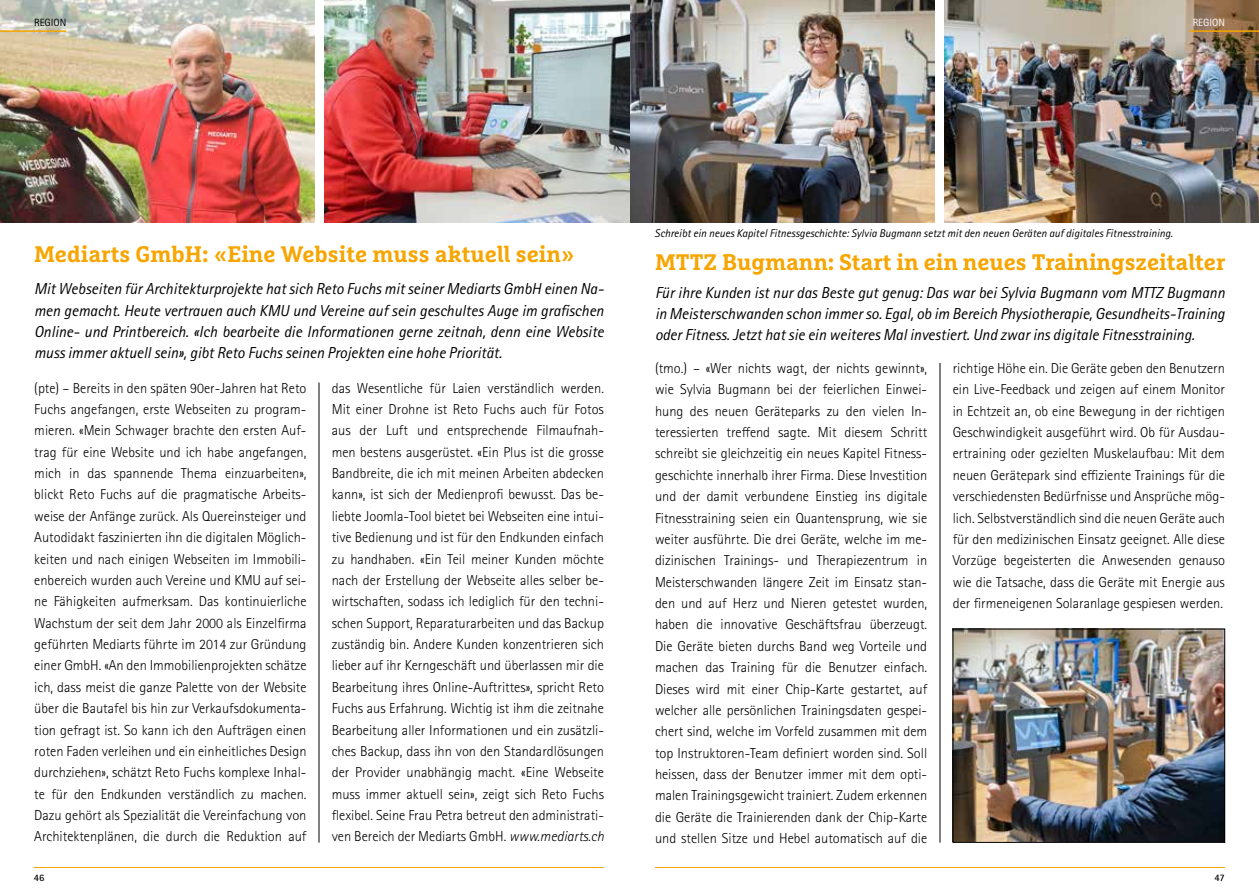
<style>
.page{position:relative;width:1259px;height:893px;background:#fff}
.page>*{position:absolute;margin:0;border:0;box-sizing:border-box;transform-origin:0 0}
.t1{font:700 22.5px "Marselis Slab Pro";color:#f7a500}
.t2{font:italic 15.9px/21.3px "Rotis Sans Serif Std";color:#000;text-align:justify}
.t3{font:300 14.4px/21.3px "Rotis Sans Serif Std";color:#000;text-align:justify}
.t4{font:italic 11.25px "Rotis Sans Serif Std";color:#000}
.t5{font:10.5px "Rotis Sans Serif Std";color:#000}
.t6{font:10.5px "Rotis Sans Serif Std";color:#fff}
.t7{font:700 9.9px "Rotis Sans Serif Std";color:#000}
.s1{font-style:italic}
</style>
<div class="page">
<img style="left:0;top:0;width:315px;height:223px">
<hr style="left:0;top:30px;width:66px;height:2px;background:#f7a500">
<hr style="left:34px;top:867px;width:570px;height:1px;background:#f7a500">
<img style="left:325px;top:0;width:609px;height:223px">
<img style="left:944px;top:0;width:315px;height:223px">
<hr style="left:939px;top:363px;width:1px;height:480px;background:#000">
<img style="left:954px;top:631px;width:269px;height:210px">
<div style="left:952px;top:629px;width:273px;height:214px;border:1px solid #000"></div>
<hr style="left:1190px;top:30px;width:69px;height:2px;background:#f7a500">
<hr style="left:655px;top:867px;width:570px;height:1px;background:#f7a500">
<hr style="left:319px;top:383px;width:1px;height:460px;background:#000">
<p class="t5" style="left:34px;top:16px;width:34px">REGION</p>
<p class="t6" style="left:1192px;top:16px;width:34px">REGION</p>
<h1 class="t1" style="left:34px;top:240px;width:542px">Mediarts GmbH: «Eine Website muss aktuell sein»</h1>
<p class="t2" style="left:34px;top:278px;width:571px">Mit Webseiten für Architekturprojekte hat sich Reto Fuchs mit seiner Mediarts GmbH einen Na&shy;men gemacht. Heute vertrauen auch KMU und Vereine auf sein geschultes Auge im grafischen Online- und Printbereich. «Ich bearbeite die Informationen gerne zeitnah, denn eine Website muss immer aktuell sein», gibt Reto Fuchs seinen Projekten eine hohe Priorität.</p>
<p class="t3" style="left:34px;top:377px;width:274px">(pte) – Bereits in den späten 90er-Jahren hat Reto Fuchs angefangen, erste Webseiten zu program&shy;mieren. «Mein Schwager brachte den ersten Auf&shy;trag für eine Website und ich habe angefangen, mich in das spannende Thema einzuarbeiten», blickt Reto Fuchs auf die pragmatische Arbeits&shy;weise der Anfänge zurück. Als Quereinsteiger und Autodidakt faszinierten ihn die digitalen Möglich&shy;keiten und nach einigen Webseiten im Immobili&shy;enbereich wurden auch Vereine und KMU auf sei&shy;ne Fähigkeiten aufmerksam. Das kontinuierliche Wachstum der seit dem Jahr 2000 als Einzelfirma geführten Mediarts führte im 2014 zur Gründung einer GmbH. «An den Immobilienprojekten schätze ich, dass meist die ganze Palette von der Website über die Bautafel bis hin zur Verkaufsdokumenta&shy;tion gefragt ist. So kann ich den Aufträgen einen roten Faden verleihen und ein einheitliches Design durchziehen», schätzt Reto Fuchs komplexe Inhal&shy;te für den Endkunden verständlich zu machen.<br>Dazu gehört als Spezialität die Vereinfachung von Architektenplänen, die durch die Reduktion auf</p>
<p class="t3" style="left:332px;top:377px;width:274px">das Wesentliche für Laien verständlich werden.<br>Mit einer Drohne ist Reto Fuchs auch für Fotos aus der Luft und entsprechende Filmaufnah&shy;men bestens ausgerüstet. «Ein Plus ist die grosse Bandbreite, die ich mit meinen Arbeiten abdecken kann», ist sich der Medienprofi bewusst. Das be&shy;liebte Joomla-Tool bietet bei Webseiten eine intui&shy;tive Bedienung und ist für den Endkunden einfach zu handhaben. «Ein Teil meiner Kunden möchte nach der Erstellung der Webseite alles selber be&shy;wirtschaften, sodass ich lediglich für den techni&shy;schen Support, Reparaturarbeiten und das Backup zuständig bin. Andere Kunden konzentrieren sich lieber auf ihr Kerngeschäft und überlassen mir die Bearbeitung ihres Online-Auftrittes», spricht Reto Fuchs aus Erfahrung. Wichtig ist ihm die zeitnahe Bearbeitung aller Informationen und ein zusätzli&shy;ches Backup, dass ihn von den Standardlösungen der Provider unabhängig macht. «Eine Webseite muss immer aktuell sein», zeigt sich Reto Fuchs flexibel. Seine Frau Petra betreut den administrati&shy;ven Bereich der Mediarts GmbH. <span class="s1">www.mediarts.ch</span></p>
<p class="t7" style="left:34px;top:871px;width:12px">46</p>
<p class="t4" style="left:654px;top:227px;width:519px">Schreibt ein neues Kapitel Fitnessgeschichte: Sylvia Bugmann setzt mit den neuen Geräten auf digitales Fitnesstraining.</p>
<h1 class="t1" style="left:655px;top:248px;width:572px">MTTZ Bugmann: Start in ein neues Trainingszeitalter</h1>
<p class="t2" style="left:655px;top:282px;width:571px">Für ihre Kunden ist nur das Beste gut genug: Das war bei Sylvia Bugmann vom MTTZ Bugmann in Meisterschwanden schon immer so. Egal, ob im Bereich Physiotherapie, Gesundheits-Training oder Fitness. Jetzt hat sie ein weiteres Mal investiert. Und zwar ins digitale Fitnesstraining.</p>
<p class="t3" style="left:655px;top:358px;width:274px">(tmo.) – «Wer nichts wagt, der nichts gewinnt», wie Sylvia Bugmann bei der feierlichen Einwei&shy;hung des neuen Geräteparks zu den vielen In&shy;teressierten treffend sagte. Mit diesem Schritt schreibt sie gleichzeitig ein neues Kapitel Fitness&shy;geschichte innerhalb ihrer Firma. Diese Investition und der damit verbundene Einstieg ins digitale Fitnesstraining seien ein Quantensprung, wie sie weiter ausführte. Die drei Geräte, welche im me&shy;dizinischen Trainings- und Therapiezentrum in Meisterschwanden längere Zeit im Einsatz stan&shy;den und auf Herz und Nieren getestet wurden, haben die innovative Geschäftsfrau überzeugt.<br>Die Geräte bieten durchs Band weg Vorteile und machen das Training für die Benutzer einfach.<br>Dieses wird mit einer Chip-Karte gestartet, auf welcher alle persönlichen Trainingsdaten gespei&shy;chert sind, welche im Vorfeld zusammen mit dem top Instruktoren-Team definiert worden sind. Soll heissen, dass der Benutzer immer mit dem opti&shy;malen Trainingsgewicht trainiert. Zudem erkennen die Geräte die Trainierenden dank der Chip-Karte und stellen Sitze und Hebel automatisch auf die</p>
<p class="t3" style="left:952px;top:358px;width:274px">richtige Höhe ein. Die Geräte geben den Benutzern ein Live-Feedback und zeigen auf einem Monitor in Echtzeit an, ob eine Bewegung in der richtigen Geschwindigkeit ausgeführt wird. Ob für Ausdau&shy;ertraining oder gezielten Muskelaufbau: Mit dem neuen Gerätepark sind effiziente Trainings für die verschiedensten Bedürfnisse und Ansprüche mög&shy;lich. Selbstverständlich sind die neuen Geräte auch für den medizinischen Einsatz geeignet. Alle diese Vorzüge begeisterten die Anwesenden genauso wie die Tatsache, dass die Geräte mit Energie aus der firmeneigenen Solaranlage gespiesen werden.</p>
<p class="t7" style="left:1214px;top:871px;width:12px">47</p>
</div>
